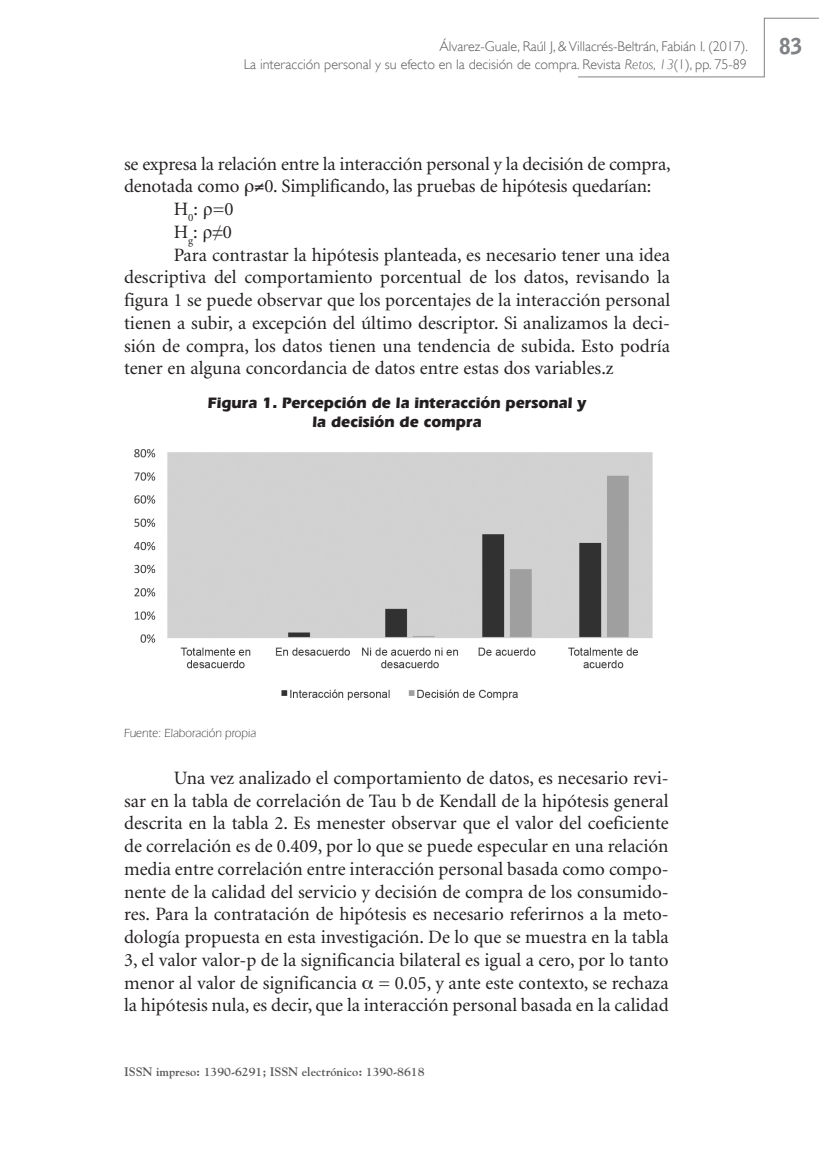
<style>
.page{position:relative;width:819px;height:1151px;background:#fff}
.page>*{position:absolute;margin:0;border:0;box-sizing:border-box;transform-origin:0 0}
.t1{font:900 21.88px "Bell Gothic Std";color:#808285;scale:.95 1}
.PÁRRAFO{font:18.9px/22.8px "Minion";letter-spacing:-.01em;color:#231f20;text-align:justify}
.título_cuadros_y_gra{font:700 15.75px/18.9px "Eras IT Cby BT";color:#231f20;text-align:center}
.t2{font:300 14px/17.5px "Gill Sans";color:#57585a;text-align:right}
.t3{font:700 12.25px "Goudy";color:#57585a}
.fuente{font:300 12.25px "Eras IT Cby BT";color:#231f20}
.s1{font-style:italic}
.s2{font-family:"Times New Roman"}
</style>
<div class="page">
<img style="left:134px;top:448px;width:519px;height:253px">
<svg style="left:578px;top:17px;width:241px;height:61px"></svg>
<p class="t2" style="left:244px;top:38px;width:505px">Álvarez-Guale, Raúl J, &amp; Villacrés-Beltrán, Fabián I. (2017).<br>La interacción personal y su efecto en la decisión de compra. Revista <span class="s1">Retos, 13</span>(1), pp. 75-89</p>
<p class="t1" style="left:779px;top:33px;width:26px">83</p>
<p class="PÁRRAFO" style="left:124px;top:153px;width:548px">se expresa la relación entre la interacción personal y la decisión de compra, denotada como ≠0. Simplificando, las pruebas de hipótesis quedarían:</p>
<p class="PÁRRAFO" style="left:174px;top:198px;width:61px">H<sub>0</sub>: <span class="s2">ρ</span>=0</p>
<p class="PÁRRAFO" style="left:174px;top:221px;width:60px">H<sub>g</sub>: <span class="s2">ρ≠</span>0</p>
<p class="PÁRRAFO" style="left:124px;top:244px;width:547px;text-indent:50px">Para contrastar la hipótesis planteada, es necesario tener una idea descriptiva del comportamiento porcentual de los datos, revisando la figura 1 se puede observar que los porcentajes de la interacción personal tienen a subir, a excepción del último descriptor. Si analizamos la deci&shy;sión de compra, los datos tienen una tendencia de subida. Esto podría tener en alguna concordancia de datos entre estas dos variables.z</p>
<p class="título_cuadros_y_gra" style="left:208px;top:393px;width:380px">Figura 1. Percepción de la interacción personal y la decisión de compra</p>
<p class="fuente" style="left:124px;top:726px;width:134px">Fuente: Elaboración propia</p>
<p class="PÁRRAFO" style="left:124px;top:767px;width:546px;text-indent:50px">Una vez analizado el comportamiento de datos, es necesario revi&shy;sar en la tabla de correlación de Tau b de Kendall de la hipótesis general descrita en la tabla 2. Es menester observar que el valor del coeficiente de correlación es de 0.409, por lo que se puede especular en una relación media entre correlación entre interacción personal basada como compo&shy;nente de la calidad del servicio y decisión de compra de los consumido&shy;res. Para la contratación de hipótesis es necesario referirnos a la meto&shy;dología propuesta en esta investigación. De lo que se muestra en la tabla 3, el valor valor-p de la significancia bilateral es igual a cero, por lo tanto menor al valor de significancia = 0.05, y ante este contexto, se rechaza la hipótesis nula, es decir, que la interacción personal basada en la calidad</p>
<p class="t3" style="left:124px;top:1064px;width:302px">ISSN impreso: 1390-6291; ISSN electrónico: 1390-8618</p>
</div>
